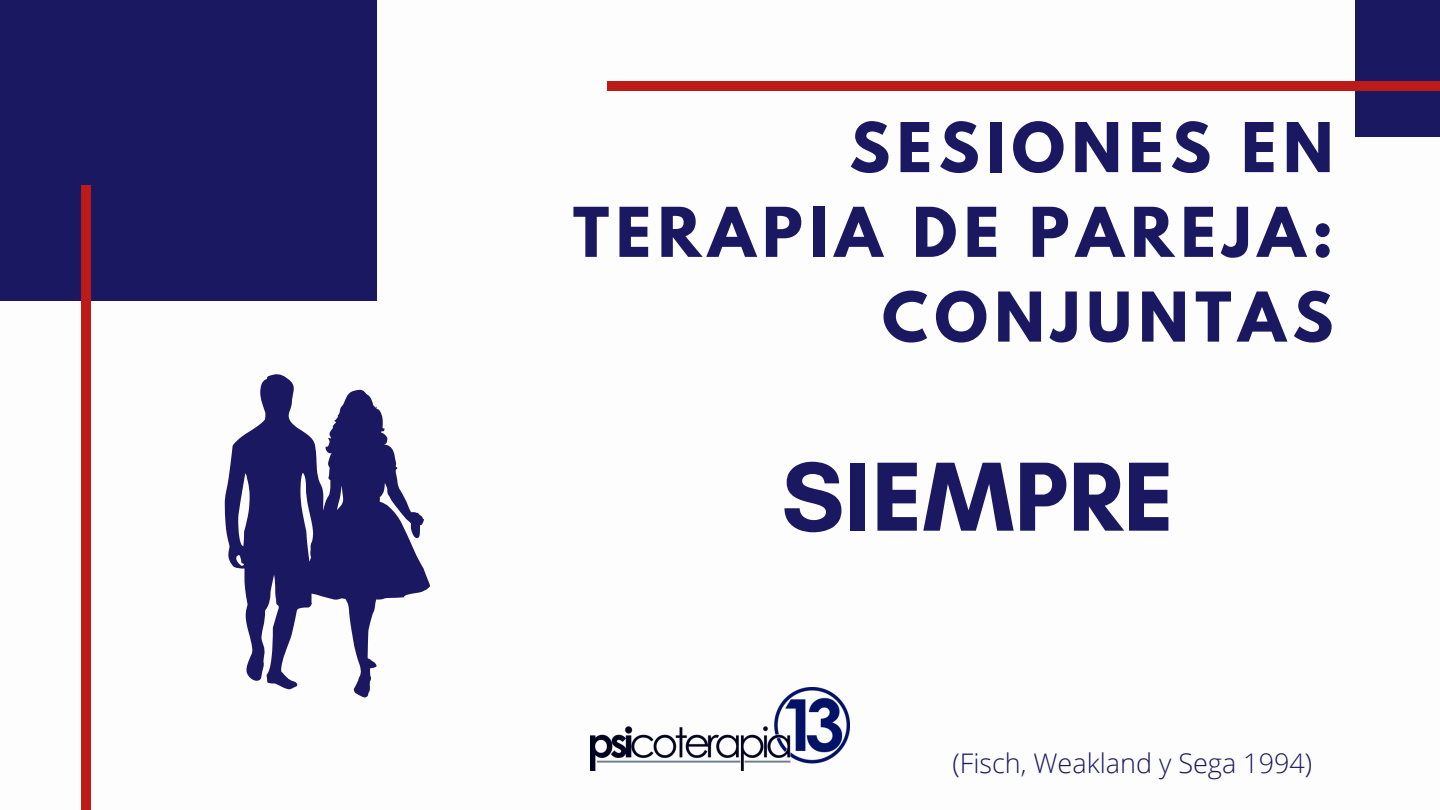
<style>
.page{position:relative;width:1440px;height:810px;background:#fff}
.page>*{position:absolute;margin:0;border:0;box-sizing:border-box;transform-origin:0 0}
.t1{font:700 100px "Glacial Indifference";color:#1a1860}
.t2{font:700 60.8px/84.8px "League Spartan";letter-spacing:.11em;color:#1a1860;text-align:right}
.t3{font:300 27px "Open Sans";color:#1a1860}
</style>
<div class="page">
<div style="left:0;top:0;width:376px;height:301px;background:#1a1860"></div>
<div style="left:81px;top:185px;width:10px;height:625px;background:#bd1a1a"></div>
<div style="left:1356px;top:0;width:84px;height:137px;background:#1a1860"></div>
<div style="left:607px;top:81px;width:833px;height:10px;background:#bd1a1a"></div>
<img style="left:591px;top:688px;width:258px;height:82px">
<svg style="left:225px;top:374px;width:205px;height:324px;fill:#1a1860"></svg>
<p class="t2" style="left:573px;top:113px;width:762px">SESIONES EN<br>TERAPIA DE PAREJA:<br>CONJUNTAS</p>
<h1 class="t1" style="left:781px;top:436px;width:394px">SIEMPRE</h1>
<p class="t3" style="left:953px;top:745px;width:361px">(Fisch, Weakland y Sega 1994)</p>
</div>
